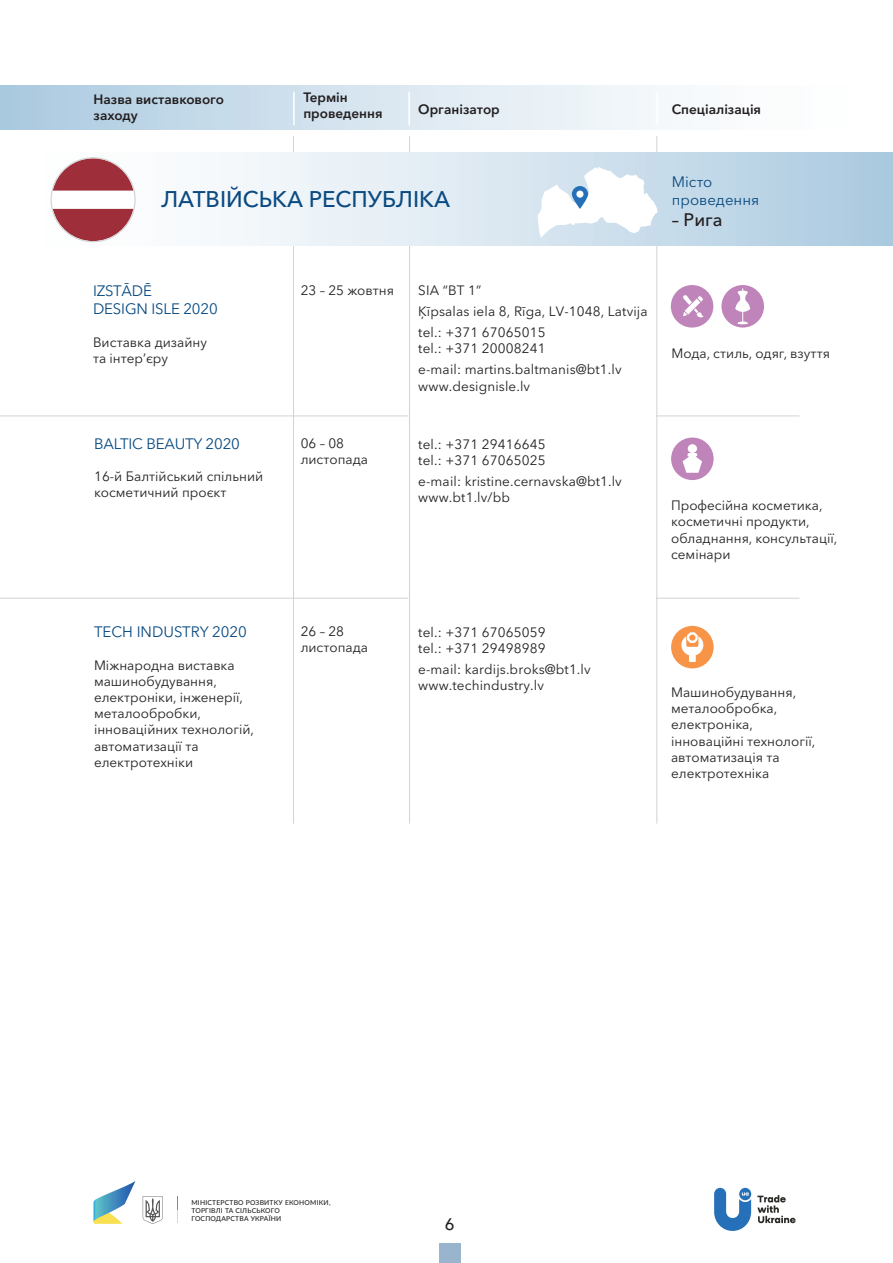
<style>
.page{position:relative;width:893px;height:1263px;background:#fff}
.page>*{position:absolute;margin:0;border:0;box-sizing:border-box;transform-origin:0 0}
.t1{font:500 22.5px "Avenir Next Cyr";color:#0a4a81}
.t2{font:500 18px "Avenir Next Cyr";color:#231f20}
.t3{font:500 16.5px "Avenir Next Cyr";color:#231f20}
.t4{font:15px/18px "Avenir Next Cyr";letter-spacing:-.01em;color:#084a81}
.t5{font:13.5px/16.2px "Avenir Next Cyr";color:#231f20}
.t6{font:600 13.5px/16.2px "Avenir Next Cyr";color:#231f20}
.t7{font:500 6.75px/8.1px "Lato";letter-spacing:.03em;color:#231f20}
</style>
<div class="page">
<div style="left:439px;top:1243px;width:21px;height:20px;background:#99b4cd"></div>
<div style="left:671px;top:626px;width:43px;height:42px;background:#f79447;border-radius:50%"></div>
<svg style="left:681px;top:632px;width:22px;height:30px"></svg>
<svg style="left:671px;top:437px;width:43px;height:43px"></svg>
<hr style="left:687px;top:453px;width:10px;height:4px;background:#fff;border-radius:2px">
<div style="left:688px;top:444px;width:9px;height:9px;background:#fff;border-radius:50%"></div>
<div style="left:721px;top:285px;width:43px;height:43px;background:#bf84b9;border-radius:50%"></div>
<hr style="left:742px;top:288px;width:1px;height:36px;background:#fff">
<svg style="left:735px;top:291px;width:15px;height:22px"></svg>
<svg style="left:737px;top:321px;width:11px;height:4px"></svg>
<svg style="left:757px;top:1195px;width:38px;height:28px"></svg>
<svg style="left:714px;top:1188px;width:37px;height:43px"></svg>
<svg style="left:94px;top:1181px;width:42px;height:43px"></svg>
<svg style="left:143px;top:1196px;width:20px;height:28px"></svg>
<svg style="left:177px;top:1197px;width:1px;height:25px"></svg>
<hr style="left:293px;top:136px;width:1px;height:688px;background:#d1d2d4">
<hr style="left:656px;top:136px;width:1px;height:688px;background:#d1d2d4">
<hr style="left:409px;top:136px;width:1px;height:688px;background:#d1d2d4">
<div style="left:0;top:85px;width:893px;height:44px;background:linear-gradient(to right,#b0cde1,#fff)"></div>
<hr style="left:293px;top:92px;width:2px;height:33px;background:#fff">
<hr style="left:408px;top:92px;width:2px;height:33px;background:#fff">
<hr style="left:656px;top:92px;width:2px;height:33px;background:#fff">
<div style="left:0;top:152px;width:893px;height:94px;background:linear-gradient(to right,#fff,#b0cde2)"></div>
<svg style="left:51px;top:157px;width:85px;height:85px"></svg>
<svg style="left:538px;top:167px;width:119px;height:71px"></svg>
<svg style="left:572px;top:186px;width:16px;height:23px"></svg>
<div style="left:576px;top:191px;width:7px;height:7px;background:#fff;border-radius:50%"></div>
<hr style="left:0;top:416px;width:408px;height:1px;background:#d1d2d4">
<hr style="left:656px;top:416px;width:143px;height:1px;background:#d1d2d4">
<div style="left:671px;top:285px;width:42px;height:43px;background:#bf84b9;border-radius:50%"></div>
<svg style="left:683px;top:295px;width:21px;height:23px"></svg>
<hr style="left:0;top:598px;width:408px;height:1px;background:#d1d2d4">
<hr style="left:656px;top:598px;width:143px;height:1px;background:#d1d2d4">
<p class="t6" style="left:94px;top:91px;width:132px">Назва виставкового заходу</p>
<p class="t6" style="left:303px;top:89px;width:81px">Термін проведення</p>
<p class="t6" style="left:418px;top:101px;width:83px">Організатор</p>
<p class="t6" style="left:672px;top:101px;width:91px">Спеціалізація</p>
<h1 class="t1" style="left:161px;top:186px;width:290px">ЛАТВІЙСЬКА РЕСПУБЛІКА</h1>
<p class="t4" style="left:93px;top:282px;width:126px">IZSTĀDĒ<br>DESIGN ISLE 2020</p>
<p class="t5" style="left:93px;top:334px;width:116px">Виставка дизайну та інтер’єру</p>
<p class="t4" style="left:94px;top:435px;width:147px">BALTIC BEAUTY 2020</p>
<p class="t5" style="left:94px;top:468px;width:171px">16-й Балтійський спільний косметичний проєкт</p>
<p class="t5" style="left:301px;top:282px;width:95px">23 – 25 жовтня</p>
<p class="t5" style="left:301px;top:435px;width:69px">06 – 08 листопада</p>
<p class="t5" style="left:418px;top:280px;width:231px;line-height:21px">SIA “BT 1”<br>Ķīpsalas iela 8, Rīga, LV-1048, Latvija tel.: +371 67065015</p>
<p class="t5" style="left:418px;top:338px;width:205px;line-height:21px">tel.: +371 20008241<br>e-mail: martins.baltmanis@bt1.lv</p>
<p class="t5" style="left:418px;top:378px;width:113px">www.designisle.lv</p>
<p class="t5" style="left:418px;top:436px;width:129px">tel.: +371 29416645 tel.: +371 67065025</p>
<p class="t5" style="left:418px;top:473px;width:205px">e-mail: kristine.cernavska@bt1.lv www.bt1.lv/bb</p>
<p class="t4" style="left:672px;top:172px;width:89px">Місто проведення</p>
<h2 class="t2" style="left:672px;top:209px;width:52px">– Рига</h2>
<p class="t5" style="left:671px;top:345px;width:160px">Мода, стиль, одяг, взуття</p>
<p class="t5" style="left:671px;top:497px;width:168px">Професійна косметика, косметичні продукти, обладнання, консультації, семінари</p>
<p class="t4" style="left:94px;top:623px;width:154px">TECH INDUSTRY 2020</p>
<p class="t5" style="left:94px;top:657px;width:162px">Міжнародна виставка машинобудування, електроніки, інженерії, металообробки, інноваційних технологій, автоматизації та електротехніки</p>
<p class="t5" style="left:301px;top:623px;width:69px">26 – 28 листопада</p>
<p class="t5" style="left:418px;top:624px;width:129px">tel.: +371 67065059 tel.: +371 29498989</p>
<p class="t5" style="left:418px;top:661px;width:174px">e-mail: kardijs.broks@bt1.lv www.techindustry.lv</p>
<p class="t5" style="left:671px;top:684px;width:146px">Машинобудування, металообробка, електроніка, інноваційні технології, автоматизація та електротехніка</p>
<p class="t7" style="left:191px;top:1198px;width:141px">МІНІСТЕРСТВО РОЗВИТКУ ЕКОНОМІКИ,<br>ТОРГІВЛІ ТА СІЛЬСЬКОГО<br>ГОСПОДАРСТВА УКРАЇНИ</p>
<p class="t3" style="left:445px;top:1214px;width:11px">6</p>
</div>
